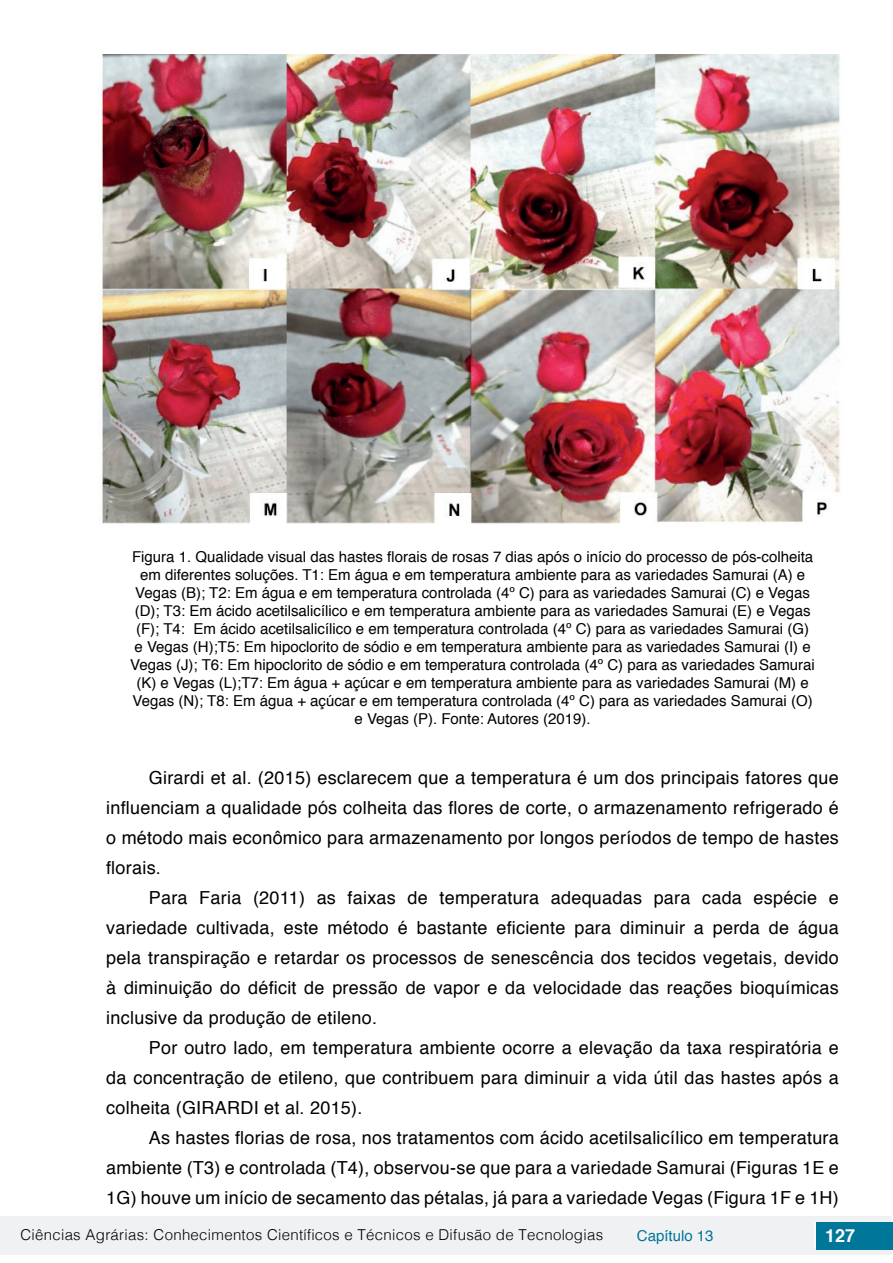
<style>
.page{position:relative;width:893px;height:1263px;background:#fff}
.page>*{position:absolute;margin:0;border:0;box-sizing:border-box;transform-origin:0 0}
.t1{font:18px/30px "Helvetica";letter-spacing:.015em;color:#000;text-align:justify}
.t2{font:700 18px "Helvetica";color:#fff}
.t3{font:15px/18px "Helvetica";color:#000;text-align:center}
.t4{font:300 15px "Helvetica";letter-spacing:.02em;color:#000}
.t5{font:15px "Helvetica";color:#007699}
</style>
<div class="page">
<div style="left:1px;top:1216px;width:891px;height:38px;background:#f0f1f2"></div>
<div style="left:816px;top:1222px;width:77px;height:27px;background:#007699"></div>
<svg style="left:815px;top:1224px;width:1px;height:24px"></svg>
<img style="left:100px;top:54px;width:740px;height:470px">
<p class="t3" style="left:130px;top:548px;width:686px">Figura 1. Qualidade visual das hastes florais de rosas 7 dias após o início do processo de pós-colheita em diferentes soluções. T1: Em água e em temperatura ambiente para as variedades Samurai (A) e Vegas (B); T2: Em água e em temperatura controlada (4º C) para as variedades Samurai (C) e Vegas (D); T3: Em ácido acetilsalicílico e em temperatura ambiente para as variedades Samurai (E) e Vegas (F); T4: Em ácido acetilsalicílico e em temperatura controlada (4º C) para as variedades Samurai (G) e Vegas (H);T5: Em hipoclorito de sódio e em temperatura ambiente para as variedades Samurai (I) e Vegas (J); T6: Em hipoclorito de sódio e em temperatura controlada (4º C) para as variedades Samurai (K) e Vegas (L);T7: Em água + açúcar e em temperatura ambiente para as variedades Samurai (M) e Vegas (N); T8: Em água + açúcar e em temperatura controlada (4º C) para as variedades Samurai (O) e Vegas (P). Fonte: Autores (2019).</p>
<p class="t1" style="left:106px;top:763px;width:734px;text-indent:43px">Girardi et al. (2015) esclarecem que a temperatura é um dos principais fatores que influenciam a qualidade pós colheita das flores de corte, o armazenamento refrigerado é o método mais econômico para armazenamento por longos períodos de tempo de hastes florais.</p>
<p class="t1" style="left:106px;top:884px;width:734px;text-indent:43px">Para Faria (2011) as faixas de temperatura adequadas para cada espécie e variedade cultivada, este método é bastante eficiente para diminuir a perda de água pela transpiração e retardar os processos de senescência dos tecidos vegetais, devido à diminuição do déficit de pressão de vapor e da velocidade das reações bioquímicas inclusive da produção de etileno.</p>
<p class="t1" style="left:106px;top:1034px;width:734px;text-indent:43px">Por outro lado, em temperatura ambiente ocorre a elevação da taxa respiratória e da concentração de etileno, que contribuem para diminuir a vida útil das hastes após a colheita (GIRARDI et al. 2015).</p>
<p class="t1" style="left:106px;top:1124px;width:734px;text-indent:43px">As hastes florias de rosa, nos tratamentos com ácido acetilsalicílico em temperatura ambiente (T3) e controlada (T4), observou-se que para a variedade Samurai (Figuras 1E e 1G) houve um início de secamento das pétalas, já para a variedade Vegas (Figura 1F e 1H)</p>
<p class="t4" style="left:20px;top:1222px;width:584px">Ciências Agrárias: Conhecimentos Científicos e Técnicos e Difusão de Tecnologias</p>
<p class="t5" style="left:637px;top:1224px;width:78px">Capítulo 13</p>
<p class="t2" style="left:825px;top:1221px;width:32px">127</p>
</div>
